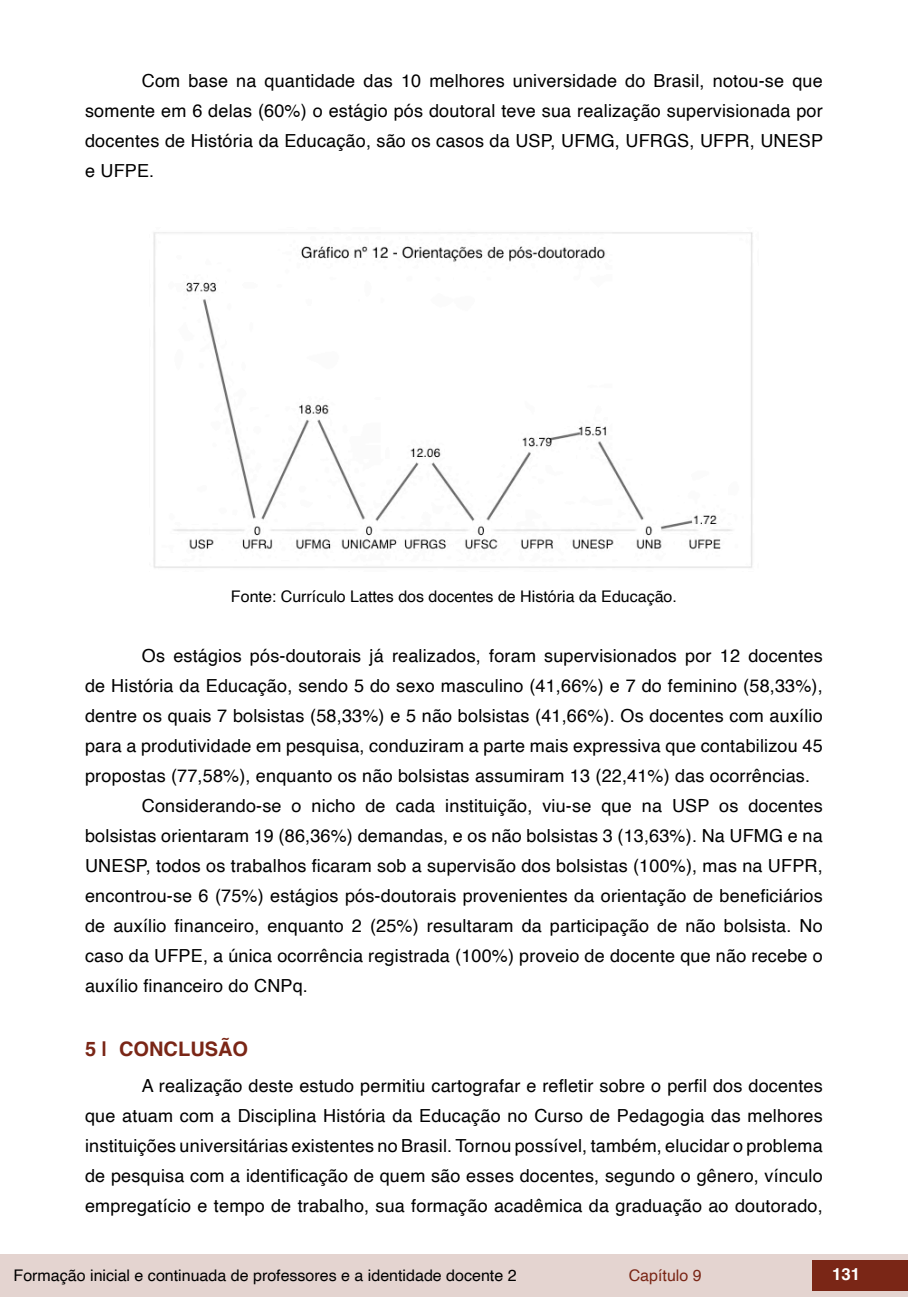
<style>
.page{position:relative;width:908px;height:1304px;background:#fff}
.page>*{position:absolute;margin:0;border:0;box-sizing:border-box;transform-origin:0 0}
.t1{font:700 20px "Helvetica";color:#7a2616}
.t2{font:18px/30px "Helvetica";letter-spacing:.01em;color:#000;text-align:justify}
.t3{font:700 16.8px "Helvetica";color:#fff}
.t4{font:16px "Helvetica";color:#000}
.t5{font:16px "Helvetica";color:#7a2616}
</style>
<div class="page">
<div style="left:0;top:1254px;width:906px;height:43px;background:#e4d4d0"></div>
<div style="left:812px;top:1261px;width:95px;height:30px;background:#7a2616"></div>
<img style="left:153px;top:232px;width:600px;height:336px">
<p class="t2" style="left:85px;top:66px;width:739px;text-indent:57px">Com base na quantidade das 10 melhores universidade do Brasil, notou-se que somente em 6 delas (60%) o estágio pós doutoral teve sua realização supervisionada por docentes de História da Educação, são os casos da USP, UFMG, UFRGS, UFPR, UNESP e UFPE.</p>
<p class="t4" style="left:231px;top:584px;width:447px">Fonte: Currículo Lattes dos docentes de História da Educação.</p>
<p class="t2" style="left:142px;top:642px;width:682px">Os estágios pós-doutorais já realizados, foram supervisionados por 12 docentes</p>
<p class="t2" style="left:85px;top:672px;width:738px">de História da Educação, sendo 5 do sexo masculino (41,66%) e 7 do feminino (58,33%),</p>
<p class="t2" style="left:85px;top:702px;width:738px">dentre os quais 7 bolsistas (58,33%) e 5 não bolsistas (41,66%). Os docentes com auxílio</p>
<p class="t2" style="left:85px;top:732px;width:738px">para a produtividade em pesquisa, conduziram a parte mais expressiva que contabilizou 45</p>
<p class="t2" style="left:85px;top:762px;width:726px">propostas (77,58%), enquanto os não bolsistas assumiram 13 (22,41%) das ocorrências.</p>
<p class="t2" style="left:142px;top:792px;width:682px">Considerando-se o nicho de cada instituição, viu-se que na USP os docentes</p>
<p class="t2" style="left:85px;top:822px;width:738px">bolsistas orientaram 19 (86,36%) demandas, e os não bolsistas 3 (13,63%). Na UFMG e na</p>
<p class="t2" style="left:85px;top:852px;width:738px">UNESP, todos os trabalhos ficaram sob a supervisão dos bolsistas (100%), mas na UFPR,</p>
<p class="t2" style="left:85px;top:882px;width:738px">encontrou-se 6 (75%) estágios pós-doutorais provenientes da orientação de beneficiários</p>
<p class="t2" style="left:85px;top:912px;width:738px">de auxílio financeiro, enquanto 2 (25%) resultaram da participação de não bolsista. No</p>
<p class="t2" style="left:85px;top:942px;width:738px">caso da UFPE, a única ocorrência registrada (100%) proveio de docente que não recebe o</p>
<p class="t2" style="left:85px;top:972px;width:224px">auxílio financeiro do CNPq.</p>
<p class="t1" style="left:85px;top:1037px;width:164px">5 | CONCLUSÃO</p>
<p class="t2" style="left:85px;top:1071px;width:738px;text-indent:57px">A realização deste estudo permitiu cartografar e refletir sobre o perfil dos docentes que atuam com a Disciplina História da Educação no Curso de Pedagogia das melhores instituições universitárias existentes no Brasil. Tornou possível, também, elucidar o problema de pesquisa com a identificação de quem são esses docentes, segundo o gênero, vínculo empregatício e tempo de trabalho, sua formação acadêmica da graduação ao doutorado,</p>
<p class="t4" style="left:14px;top:1263px;width:504px">Formação inicial e continuada de professores e a identidade docente 2</p>
<p class="t5" style="left:628px;top:1263px;width:74px">Capítulo 9</p>
<p class="t3" style="left:831px;top:1264px;width:30px">131</p>
</div>
